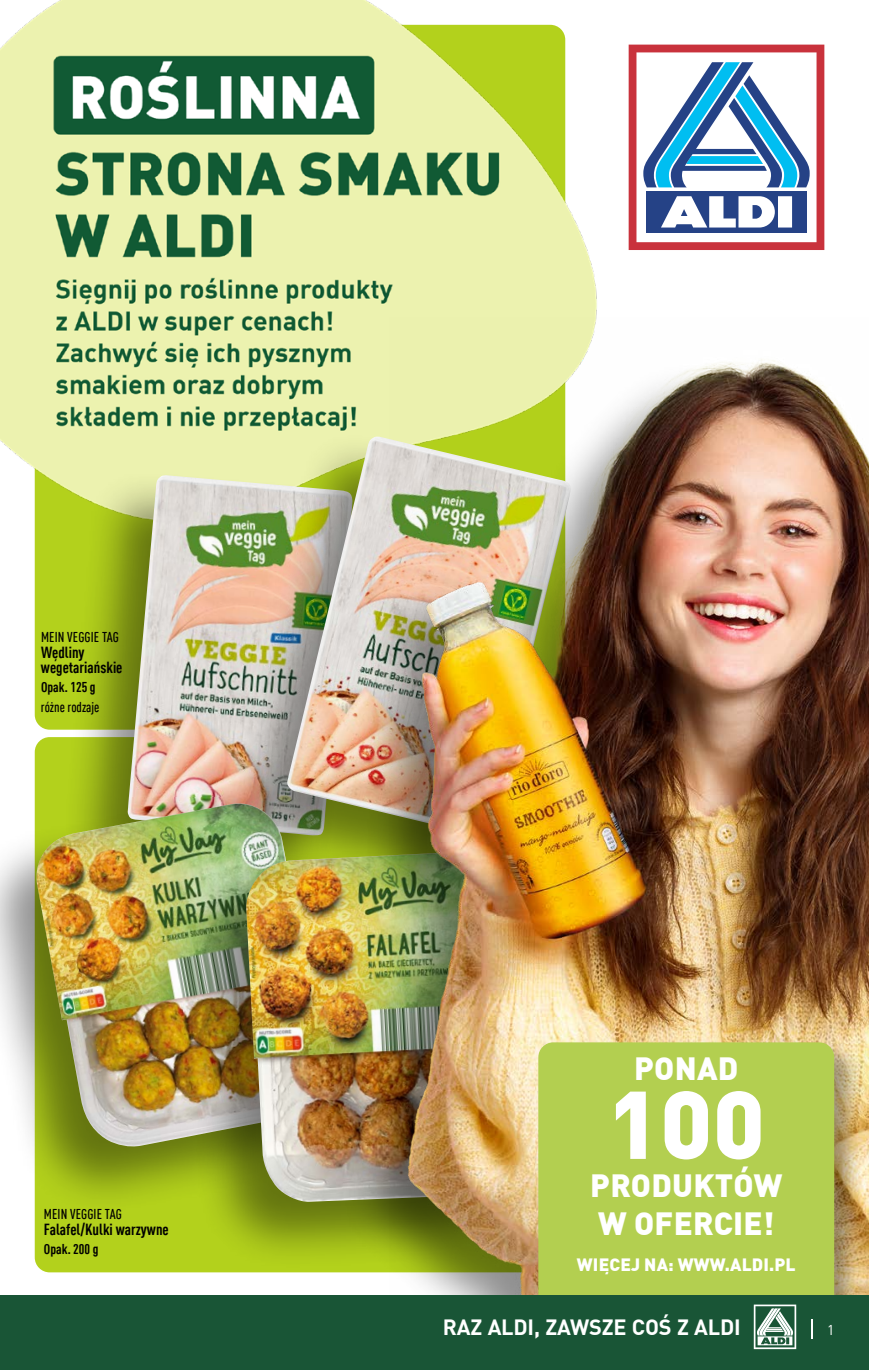
<style>
.page{position:relative;width:869px;height:1370px;background:#fff}
.page>*{position:absolute;margin:0;border:0;box-sizing:border-box;transform-origin:0 0}
.t1{font:900 94.5px "DIN Pro";color:#fff}
.t2{font:900 31.5px/37.8px "DIN Pro";letter-spacing:.01em;color:#fff}
.t3{font:700 21.7px "DIN Pro";letter-spacing:-.01em;color:#fff}
.t4{font:900 17.5px "DIN Pro";letter-spacing:.01em;color:#fff}
.t5{font:700 condensed 15.75px/15.8px "DIN Pro";color:#000}
.t6{font:500 condensed 14px "DIN Pro";letter-spacing:.01em;color:#000}
.t7{font:700 condensed 14px "DIN Pro";color:#000}
.t8{font:14px "DIN Pro";color:#fff}
</style>
<div class="page">
<div style="left:35px;top:737px;width:530px;height:535px;background:#b3d11c;border-radius:15px"></div>
<img style="left:0;top:0;width:597px;height:797px">
<div style="left:61px;top:469px;width:298px;height:433px;background:#000;opacity:.44"></div>
<img style="left:128px;top:475px;width:94px;height:322px">
<div style="left:0;top:797px;width:328px;height:416px;background:#000;opacity:.44"></div>
<img style="left:33px;top:803px;width:189px;height:344px">
<div style="left:222px;top:431px;width:354px;height:470px;background:#000;opacity:.44"></div>
<img style="left:287px;top:436px;width:55px;height:399px">
<div style="left:180px;top:845px;width:349px;height:424px;background:#000;opacity:.44"></div>
<img style="left:245px;top:851px;width:97px;height:351px">
<div style="left:342px;top:358px;width:526px;height:1005px;background:#000;opacity:.44"></div>
<img style="left:389px;top:317px;width:479px;height:978px">
<div style="left:533px;top:1037px;width:329px;height:286px;background:#000;opacity:.37"></div>
<div style="left:538px;top:1042px;width:295px;height:253px;background:#b3cf50"></div>
<div style="left:0;top:1295px;width:868px;height:74px;background:#195536"></div>
<svg style="left:753px;top:1304px;width:42px;height:44px"></svg>
<svg style="left:628px;top:45px;width:196px;height:205px"></svg>
<p class="t6" style="left:41px;top:627px;width:79px">MEIN VEGGIE TAG</p>
<p class="t5" style="left:41px;top:643px;width:83px">Wędliny wegetariańskie</p>
<p class="t7" style="left:41px;top:677px;width:56px">Opak. 125 g</p>
<p class="t6" style="left:41px;top:697px;width:60px">różne rodzaje</p>
<p class="t6" style="left:44px;top:1204px;width:79px">MEIN VEGGIE TAG</p>
<p class="t5" style="left:44px;top:1220px;width:126px">Falafel/Kulki warzywne</p>
<p class="t7" style="left:44px;top:1238px;width:56px">Opak. 200 g</p>
<h2 class="t2" style="left:633px;top:1047px;width:106px">PONAD</h2>
<h1 class="t1" style="left:607px;top:1048px;width:159px">100</h1>
<h2 class="t2" style="left:590px;top:1164px;width:193px">PRODUKTÓW<br>W OFERCIE!</h2>
<p class="t4" style="left:576px;top:1250px;width:220px">WIĘCEJ NA: WWW.ALDI.PL</p>
<h3 class="t3" style="left:442px;top:1309px;width:299px">RAZ ALDI, ZAWSZE COŚ Z ALDI</h3>
<p class="t8" style="left:826px;top:1319px;width:9px">1</p>
</div>
